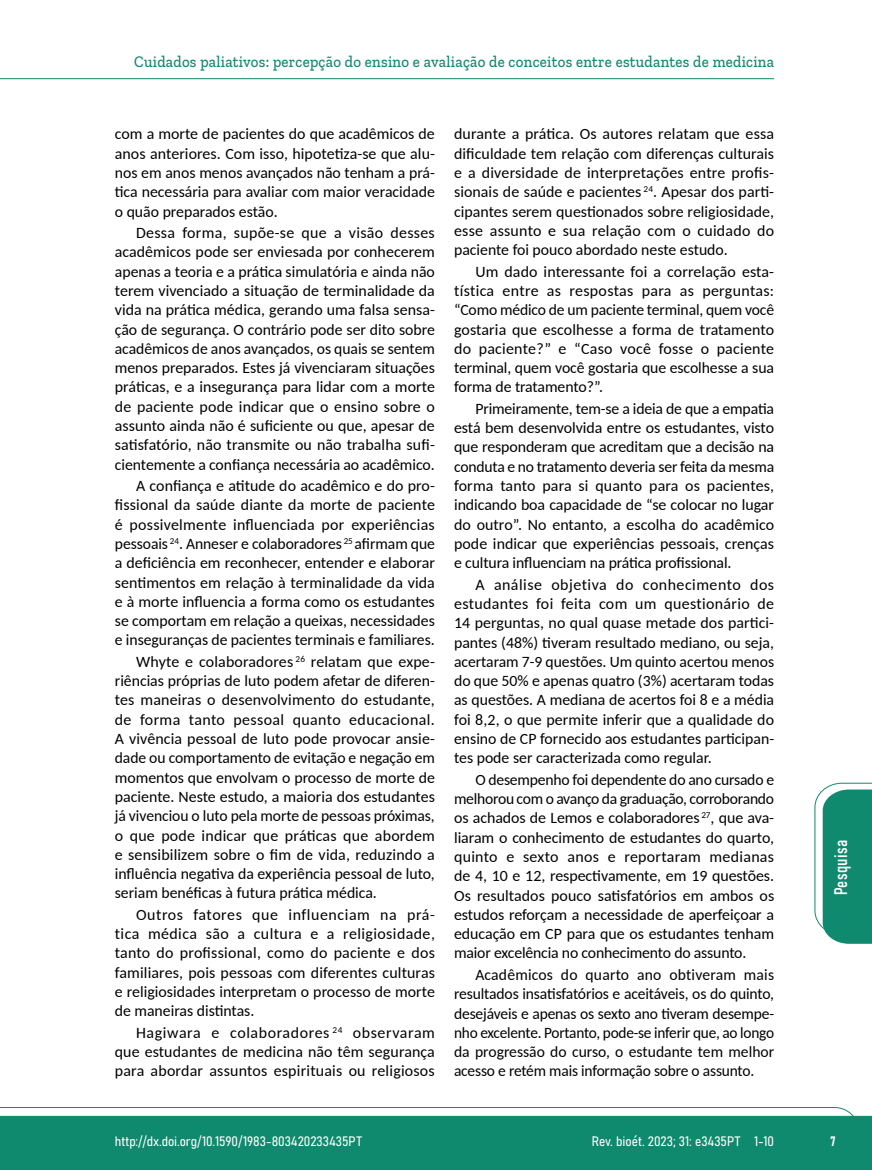
<style>
.page{position:relative;width:872px;height:1170px;background:#fff}
.page>*{position:absolute;margin:0;border:0;box-sizing:border-box;transform-origin:0 0}
.t1{font:18px "Bahnschrift";letter-spacing:.02em;color:#fff}
.t2{font:500 16.5px "Zilla Slab";letter-spacing:.02em;color:#108a6e;scale:.9 1}
.t3{font:15.75px/19.4px "Carlito";color:#000;text-align:justify}
.t4{font:13.5px "Bahnschrift";color:#fff}
</style>
<div class="page">
<svg style="left:0;top:1107px;width:859px;height:62px;background:#2e9880"></svg>
<hr style="left:0;top:78px;width:774px;height:1px;background:#108a6e">
<svg style="left:814px;top:782px;width:58px;height:161px"></svg>
<p class="t2" style="left:134px;top:53px;width:712px">Cuidados paliativos: percepção do ensino e avaliação de conceitos entre estudantes de medicina</p>
<p class="t3" style="left:115px;top:124px;width:322px">com a morte de pacientes do que acadêmicos de anos anteriores. Com isso, hipotetiza-se que alu&shy;nos em anos menos avançados não tenham a prá&shy;tica necessária para avaliar com maior veracidade o quão preparados estão.</p>
<p class="t3" style="left:115px;top:222px;width:322px;text-indent:21px">Dessa forma, supõe-se que a visão desses acadêmicos pode ser enviesada por conhecerem apenas a teoria e a prática simulatória e ainda não terem vivenciado a situação de terminalidade da vida na prática médica, gerando uma falsa sensa&shy;ção de segurança. O contrário pode ser dito sobre acadêmicos de anos avançados, os quais se sentem menos preparados. Estes já vivenciaram situações práticas, e a insegurança para lidar com a morte de paciente pode indicar que o ensino sobre o assunto ainda não é suficiente ou que, apesar de satisfatório, não transmite ou não trabalha sufi&shy;cientemente a confiança necessária ao acadêmico.</p>
<p class="t3" style="left:115px;top:475px;width:321px;text-indent:21px">A confiança e atitude do acadêmico e do pro&shy;fissional da saúde diante da morte de paciente é possivelmente influenciada por experiências pessoais <sup>24</sup>. Anneser e colaboradores <sup>25</sup> afirmam que a deficiência em reconhecer, entender e elaborar sentimentos em relação à terminalidade da vida e à morte influencia a forma como os estudantes se comportam em relação a queixas, necessidades e inseguranças de pacientes terminais e familiares.</p>
<p class="t3" style="left:115px;top:651px;width:322px;text-indent:21px">Whyte e colaboradores <sup>26</sup> relatam que expe&shy;riências próprias de luto podem afetar de diferen&shy;tes maneiras o desenvolvimento do estudante, de forma tanto pessoal quanto educacional.<br>A vivência pessoal de luto pode provocar ansie&shy;dade ou comportamento de evitação e negação em momentos que envolvam o processo de morte de paciente. Neste estudo, a maioria dos estudantes já vivenciou o luto pela morte de pessoas próximas, o que pode indicar que práticas que abordem e sensibilizem sobre o fim de vida, reduzindo a influência negativa da experiência pessoal de luto, seriam benéficas à futura prática médica.</p>
<p class="t3" style="left:115px;top:904px;width:322px;text-indent:21px">Outros fatores que influenciam na prá&shy;tica médica são a cultura e a religiosidade, tanto do profissional, como do paciente e dos familiares, pois pessoas com diferentes culturas e religiosidades interpretam o processo de morte de maneiras distintas.</p>
<p class="t3" style="left:115px;top:1022px;width:321px;text-indent:21px">Hagiwara e colaboradores <sup>24</sup> observaram que estudantes de medicina não têm segurança para abordar assuntos espirituais ou religiosos</p>
<p class="t3" style="left:454px;top:124px;width:322px">durante a prática. Os autores relatam que essa dificuldade tem relação com diferenças culturais e a diversidade de interpretações entre profis&shy;sionais de saúde e pacientes <sup>24</sup>. Apesar dos parti&shy;cipantes serem questionados sobre religiosidade, esse assunto e sua relação com o cuidado do paciente foi pouco abordado neste estudo.</p>
<p class="t3" style="left:454px;top:261px;width:322px;text-indent:21px">Um dado interessante foi a correlação esta&shy;tística entre as respostas para as perguntas: “Como médico de um paciente terminal, quem você gostaria que escolhesse a forma de tratamento do paciente?” e “Caso você fosse o paciente terminal, quem você gostaria que escolhesse a sua forma de tratamento?”.</p>
<p class="t3" style="left:454px;top:398px;width:321px;text-indent:21px">Primeiramente, tem-se a ideia de que a empatia está bem desenvolvida entre os estudantes, visto que responderam que acreditam que a decisão na conduta e no tratamento deveria ser feita da mesma forma tanto para si quanto para os pacientes, indicando boa capacidade de “se colocar no lugar do outro”. No entanto, a escolha do acadêmico pode indicar que experiências pessoais, crenças e cultura influenciam na prática profissional.</p>
<p class="t3" style="left:454px;top:574px;width:321px;text-indent:21px">A análise objetiva do conhecimento dos estudantes foi feita com um questionário de 14 perguntas, no qual quase metade dos partici&shy;pantes (48%) tiveram resultado mediano, ou seja, acertaram 7-9 questões. Um quinto acertou menos do que 50% e apenas quatro (3%) acertaram todas as questões. A mediana de acertos foi 8 e a média foi 8,2, o que permite inferir que a qualidade do ensino de CP fornecido aos estudantes participan&shy;tes pode ser caracterizada como regular.</p>
<p class="t3" style="left:454px;top:769px;width:322px;text-indent:21px">O desempenho foi dependente do ano cursado e melhorou com o avanço da graduação, corroborando os achados de Lemos e colaboradores <sup>27</sup>, que ava&shy;liaram o conhecimento de estudantes do quarto, quinto e sexto anos e reportaram medianas de 4, 10 e 12, respectivamente, em 19 questões.<br>Os resultados pouco satisfatórios em ambos os estudos reforçam a necessidade de aperfeiçoar a educação em CP para que os estudantes tenham maior excelência no conhecimento do assunto.</p>
<p class="t3" style="left:454px;top:964px;width:322px;text-indent:21px">Acadêmicos do quarto ano obtiveram mais resultados insatisfatórios e aceitáveis, os do quinto, desejáveis e apenas os sexto ano tiveram desempe&shy;nho excelente. Portanto, pode-se inferir que, ao longo da progressão do curso, o estudante tem melhor acesso e retém mais informação sobre o assunto.</p>
<p class="t1" style="left:827px;top:895px;width:57px;rotate:-90deg">Pesquisa</p>
<p class="t4" style="left:115px;top:1131px;width:249px">http://dx.doi.org/10.1590/1983-803420233435PT</p>
<p class="t4" style="left:592px;top:1131px;width:184px">Rev. bioét. 2023; 31: e3435PT 1-10</p>
<p class="t4" style="left:830px;top:1130px;width:7px">7</p>
</div>
